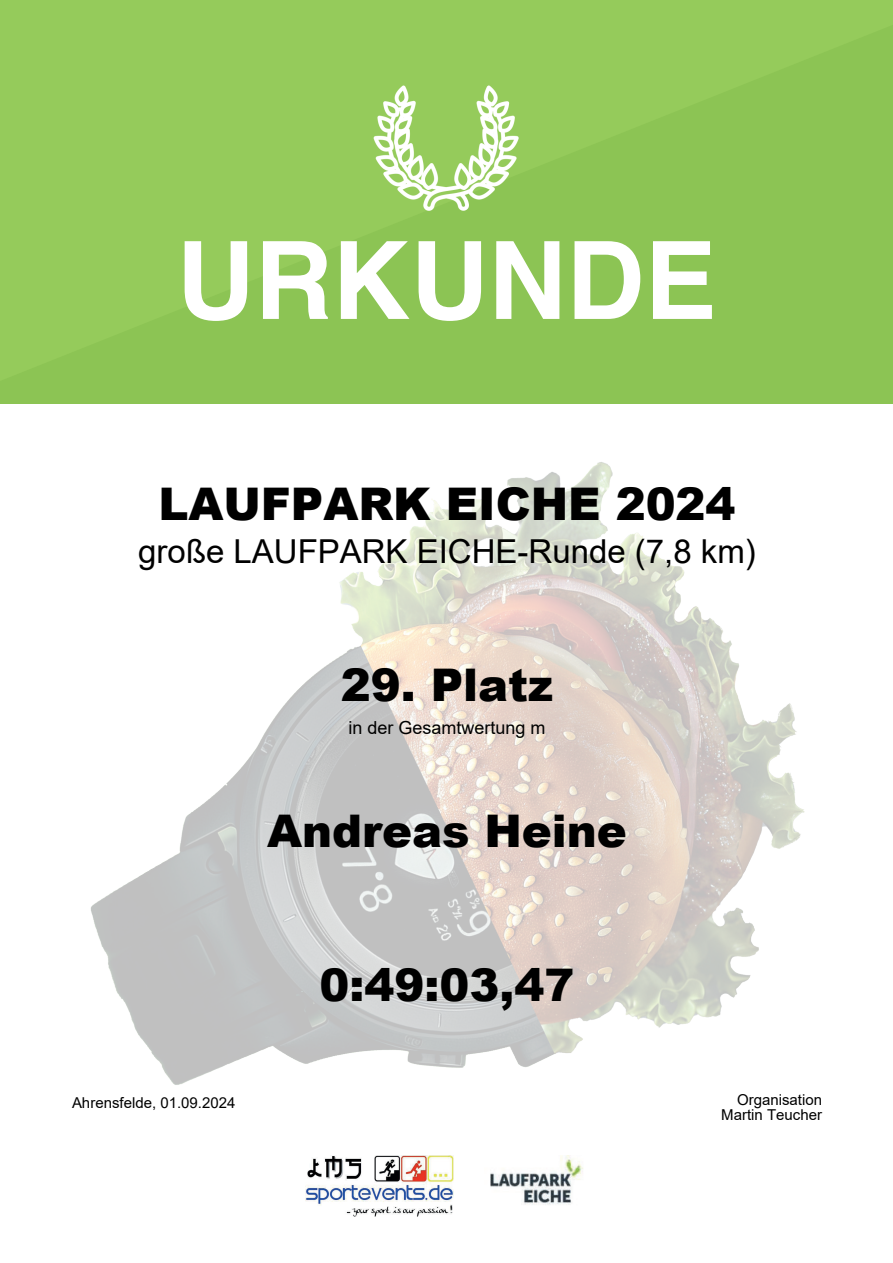
<style>
.page{position:relative;width:893px;height:1263px;background:#fff}
.page>*{position:absolute;margin:0;border:0;box-sizing:border-box;transform-origin:0 0}
.t1{font:700 108px "Helvetica";color:#fff}
.t2{font:900 45px "Arial";color:#000}
.t3{font:33px "Arial";color:#000}
.t4{font:18px "Arial";color:#000}
.t5{font:15px/15px "Arial";color:#000;text-align:right}
</style>
<div class="page">
<img style="left:90px;top:462px;width:715px;height:623px">
<div style="left:0;top:0;width:893px;height:404px;background:#8cc454"></div>
<img style="left:373px;top:85px;width:146px;height:126px">
<img style="left:490px;top:1155px;width:93px;height:50px">
<img style="left:305px;top:1155px;width:148px;height:61px">
<h1 class="t1" style="left:176px;top:215px;width:541px">URKUNDE</h1>
<p class="t2" style="left:158px;top:488px;width:579px">LAUFPARK EICHE 2024</p>
<p class="t3" style="left:138px;top:539px;width:619px">große LAUFPARK EICHE-Runde (7,8 km)</p>
<p class="t2" style="left:341px;top:669px;width:214px">29. Platz</p>
<p class="t4" style="left:349px;top:720px;width:198px">in der Gesamtwertung m</p>
<p class="t2" style="left:267px;top:815px;width:361px">Andreas Heine</p>
<p class="t5" style="left:72px;top:1096px;width:165px">Ahrensfelde, 01.09.2024</p>
<p class="t2" style="left:320px;top:969px;width:256px">0:49:03,47</p>
<p class="t5" style="left:721px;top:1093px;width:102px">Organisation<br>Martin Teucher</p>
</div>
